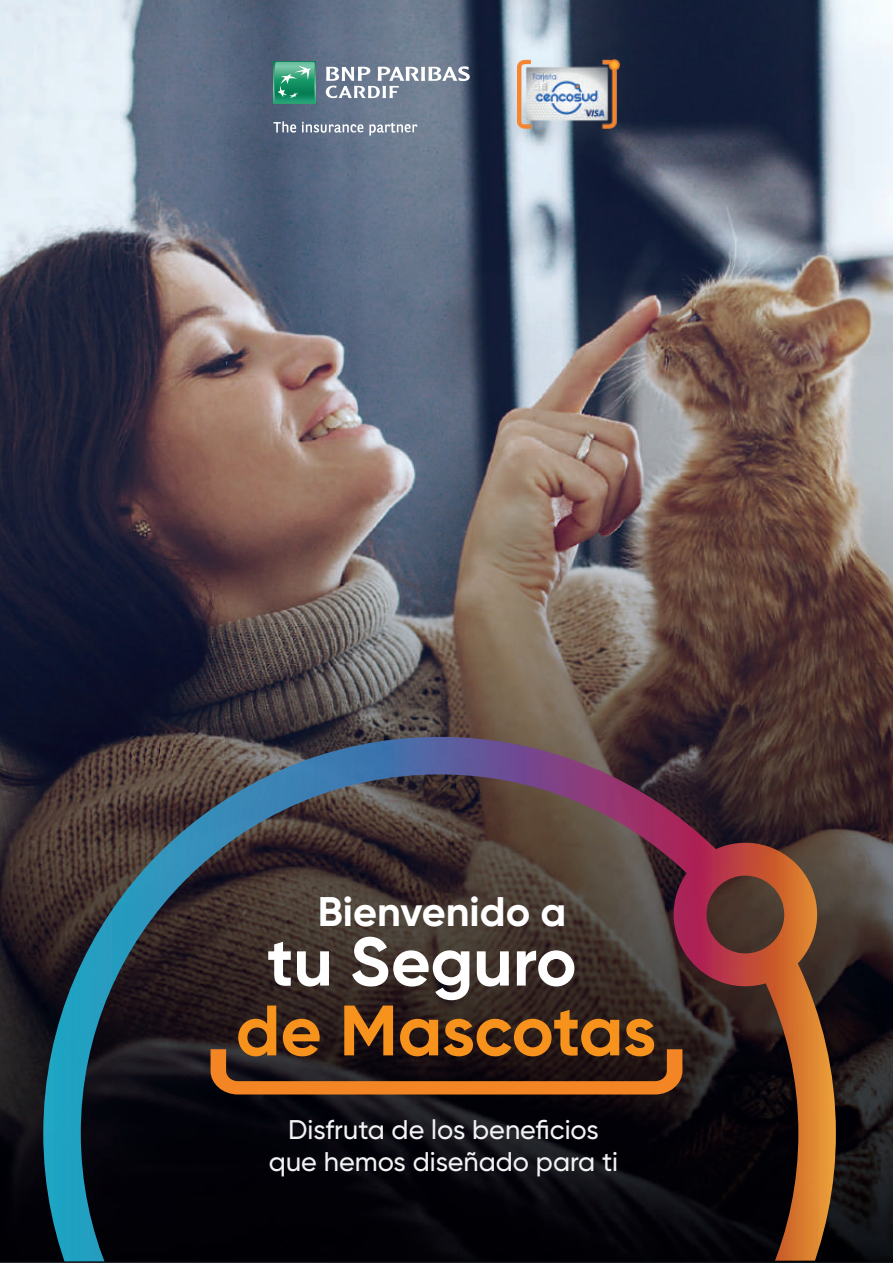
<style>
.page{position:relative;width:893px;height:1263px;background:#fff}
.page>*{position:absolute;margin:0;border:0;box-sizing:border-box;transform-origin:0 0}
.t1{font:700 71.25px "Gilroy";letter-spacing:-.01em;color:#f7931d}
.t2{font:700 68.4px "Gilroy";color:#fff}
.t3{font:700 41.4px "Gilroy";color:#fff}
.t4{font:500 27px/32.4px "Gilroy";color:#f2f3f4;text-align:center}
</style>
<div class="page">
<img style="left:0;top:1px;width:893px;height:1261px">
<svg style="left:81px;top:774px;width:736px;height:487px;background:#312627"></svg>
<svg style="left:211px;top:1049px;width:471px;height:45px;background:#60371b"></svg>
<img style="left:517px;top:59px;width:102px;height:70px">
<svg style="left:273px;top:61px;width:43px;height:42px"></svg>
<svg style="left:274px;top:62px;width:41px;height:40px;background:#40a680"></svg>
<svg style="left:326px;top:66px;width:144px;height:32px"></svg>
<svg style="left:273px;top:121px;width:23px;height:12px"></svg>
<svg style="left:302px;top:122px;width:61px;height:11px"></svg>
<svg style="left:369px;top:123px;width:48px;height:13px"></svg>
<h3 class="t3" style="left:318px;top:885px;width:250px">Bienvenido a</h3>
<h2 class="t2" style="left:267px;top:919px;width:311px">tu Seguro</h2>
<h1 class="t1" style="left:236px;top:986px;width:422px">de Mascotas</h1>
<p class="t4" style="left:269px;top:1113px;width:351px">Disfruta de los beneficios que hemos diseñado para ti</p>
</div>
